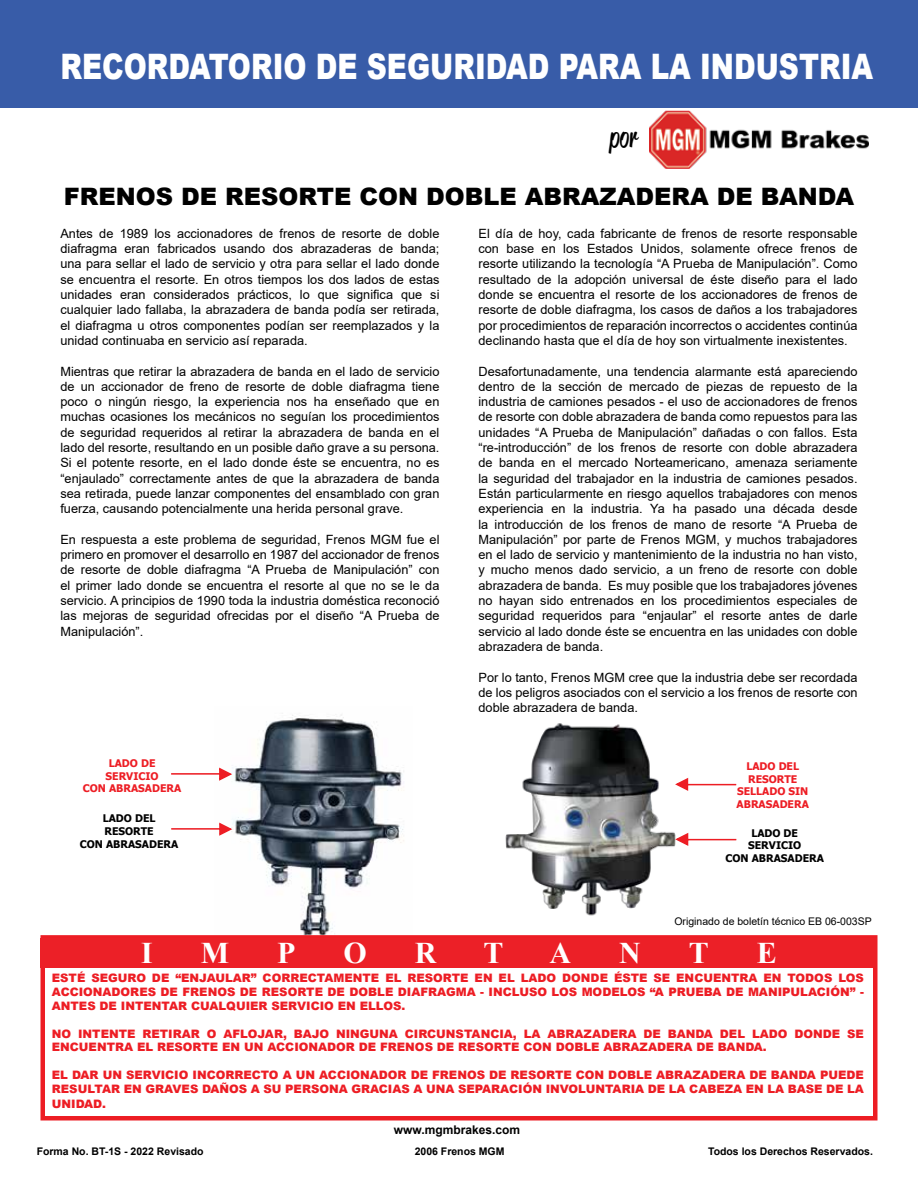
<style>
.page{position:relative;width:918px;height:1188px;background:#fff}
.page>*{position:absolute;margin:0;border:0;box-sizing:border-box;transform-origin:0 0}
.t1{font:900 35.1px "Arial";color:#fff;scale:.79 1}
.t2{font:700 30px "Times New Roman";color:#fff}
.t3{font:29.1px "Reklame Script";color:#000}
.t4{font:900 24px "Arial";color:#000}
.t5{font:12.75px/15.3px "Arial";color:#000;text-align:justify}
.t6{font:700 12px "Arial";color:#000}
.t7{font:900 11.7px/14px "Arial";color:#ed1d24;text-align:justify}
.t8{font:700 10.5px "Arial";color:#000}
.t9{font:700 10.5px/12.6px "Tahoma";color:#ed1d24;text-align:center}
.t10{font:700 10.5px/12.6px "Tahoma";color:#000;text-align:center}
.t11{font:10.5px "Arial";color:#000}
</style>
<div class="page">
<img style="left:233px;top:714px;width:171px;height:221px">
<svg style="left:171px;top:767px;width:61px;height:14px"></svg>
<svg style="left:171px;top:822px;width:62px;height:14px"></svg>
<div style="left:40px;top:935px;width:838px;height:185px;border:4px solid #ed1d24"></div>
<div style="left:0;top:0;width:918px;height:108px;background:#385ca8"></div>
<img style="left:649px;top:111px;width:219px;height:57px">
<img style="left:505px;top:723px;width:170px;height:215px">
<svg style="left:675px;top:833px;width:62px;height:13px"></svg>
<svg style="left:675px;top:778px;width:62px;height:13px"></svg>
<div style="left:40px;top:938px;width:838px;height:30px;background:#ec2027"></div>
<h1 class="t1" style="left:60px;top:41px;width:1030px">RECORDATORIO DE SEGURIDAD PARA LA INDUSTRIA</h1>
<h3 class="t3" style="left:610px;top:117px;width:29px">por</h3>
<h3 class="t4" style="left:64px;top:179px;width:792px">FRENOS DE RESORTE CON DOBLE ABRAZADERA DE BANDA</h3>
<p class="t5" style="left:60px;top:226px;width:381px">Antes de 1989 los accionadores de frenos de resorte de doble diafragma eran fabricados usando dos abrazaderas de banda; una para sellar el lado de servicio y otra para sellar el lado donde se encuentra el resorte. En otros tiempos los dos lados de estas unidades eran considerados prácticos, lo que significa que si cualquier lado fallaba, la abrazadera de banda podía ser retirada, el diafragma u otros componentes podían ser reemplazados y la unidad continuaba en servicio así reparada.</p>
<p class="t5" style="left:60px;top:363px;width:381px">Mientras que retirar la abrazadera de banda en el lado de servicio de un accionador de freno de resorte de doble diafragma tiene poco o ningún riesgo, la experiencia nos ha enseñado que en muchas ocasiones los mecánicos no seguían los procedimientos de seguridad requeridos al retirar la abrazadera de banda en el lado del resorte, resultando en un posible daño grave a su persona.<br>Si el potente resorte, en el lado donde éste se encuentra, no es “enjaulado” correctamente antes de que la abrazadera de banda sea retirada, puede lanzar componentes del ensamblado con gran fuerza, causando potencialmente una herida personal grave.</p>
<p class="t5" style="left:60px;top:532px;width:381px">En respuesta a este problema de seguridad, Frenos MGM fue el primero en promover el desarrollo en 1987 del accionador de frenos de resorte de doble diafragma “A Prueba de Manipulación” con el primer lado donde se encuentra el resorte al que no se le da servicio. A principios de 1990 toda la industria doméstica reconoció las mejoras de seguridad ofrecidas por el diseño “A Prueba de Manipulación”.</p>
<p class="t9" style="left:83px;top:757px;width:100px">LADO DE<br>SERVICIO<br>CON ABRASADERA</p>
<p class="t10" style="left:80px;top:813px;width:100px">LADO DEL<br>RESORTE<br>CON ABRASADERA</p>
<p class="t5" style="left:478px;top:226px;width:381px">El día de hoy, cada fabricante de frenos de resorte responsable con base en los Estados Unidos, solamente ofrece frenos de resorte utilizando la tecnología “A Prueba de Manipulación”. Como resultado de la adopción universal de éste diseño para el lado donde se encuentra el resorte de los accionadores de frenos de resorte de doble diafragma, los casos de daños a los trabajadores por procedimientos de reparación incorrectos o accidentes continúa declinando hasta que el día de hoy son virtualmente inexistentes.</p>
<p class="t5" style="left:478px;top:363px;width:381px">Desafortunadamente, una tendencia alarmante está apareciendo dentro de la sección de mercado de piezas de repuesto de la industria de camiones pesados - el uso de accionadores de frenos de resorte con doble abrazadera de banda como repuestos para las unidades “A Prueba de Manipulación” dañadas o con fallos. Esta “re-introducción” de los frenos de resorte con doble abrazadera de banda en el mercado Norteamericano, amenaza seriamente la seguridad del trabajador en la industria de camiones pesados.<br>Están particularmente en riesgo aquellos trabajadores con menos experiencia en la industria. Ya ha pasado una década desde la introducción de los frenos de mano de resorte “A Prueba de Manipulación” por parte de Frenos MGM, y muchos trabajadores en el lado de servicio y mantenimiento de la industria no han visto, y mucho menos dado servicio, a un freno de resorte con doble abrazadera de banda. Es muy posible que los trabajadores jóvenes no hayan sido entrenados en los procedimientos especiales de seguridad requeridos para “enjaular” el resorte antes de darle servicio al lado donde éste se encuentra en las unidades con doble abrazadera de banda.</p>
<p class="t5" style="left:478px;top:669px;width:381px">Por lo tanto, Frenos MGM cree que la industria debe ser recordada de los peligros asociados con el servicio a los frenos de resorte con doble abrazadera de banda.</p>
<p class="t9" style="left:737px;top:761px;width:74px">LADO DEL<br>RESORTE<br>SELLADO SIN<br>ABRASADERA</p>
<p class="t10" style="left:725px;top:827px;width:100px">LADO DE<br>SERVICIO<br>CON ABRASADERA</p>
<p class="t11" style="left:674px;top:914px;width:199px">Originado de boletín técnico EB 06-003SP</p>
<h2 class="t2" style="left:141px;top:931px;width:13px">I</h2>
<h2 class="t2" style="left:201px;top:931px;width:30px">M</h2>
<h2 class="t2" style="left:277px;top:931px;width:20px">P</h2>
<h2 class="t2" style="left:344px;top:931px;width:25px">O</h2>
<h2 class="t2" style="left:415px;top:931px;width:23px">R</h2>
<h2 class="t2" style="left:484px;top:931px;width:22px">T</h2>
<h2 class="t2" style="left:549px;top:931px;width:23px">A</h2>
<h2 class="t2" style="left:619px;top:931px;width:23px">N</h2>
<h2 class="t2" style="left:689px;top:931px;width:22px">T</h2>
<h2 class="t2" style="left:757px;top:931px;width:22px">E</h2>
<p class="t7" style="left:52px;top:970px;width:814px">ESTÉ SEGURO DE “ENJAULAR” CORRECTAMENTE EL RESORTE EN EL LADO DONDE ÉSTE SE ENCUENTRA EN TODOS LOS ACCIONADORES DE FRENOS DE RESORTE DE DOBLE DIAFRAGMA - INCLUSO LOS MODELOS “A PRUEBA DE MANIPULACIÓN” - ANTES DE INTENTAR CUALQUIER SERVICIO EN ELLOS.</p>
<p class="t7" style="left:52px;top:1026px;width:814px">NO INTENTE RETIRAR O AFLOJAR, BAJO NINGUNA CIRCUNSTANCIA, LA ABRAZADERA DE BANDA DEL LADO DONDE SE<br>ENCUENTRA EL RESORTE EN UN ACCIONADOR DE FRENOS DE RESORTE CON DOBLE ABRAZADERA DE BANDA.</p>
<p class="t7" style="left:52px;top:1068px;width:814px">EL DAR UN SERVICIO INCORRECTO A UN ACCIONADOR DE FRENOS DE RESORTE CON DOBLE ABRAZADERA DE BANDA PUEDE RESULTAR EN GRAVES DAÑOS A SU PERSONA GRACIAS A UNA SEPARACIÓN INVOLUNTARIA DE LA CABEZA EN LA BASE DE LA UNIDAD.</p>
<p class="t6" style="left:394px;top:1122px;width:128px">www.mgmbrakes.com</p>
<p class="t8" style="left:37px;top:1144px;width:168px">Forma No. BT-1S - 2022 Revisado</p>
<p class="t8" style="left:415px;top:1144px;width:91px">2006 Frenos MGM</p>
<p class="t8" style="left:708px;top:1144px;width:166px">Todos los Derechos Reservados.</p>
</div>
